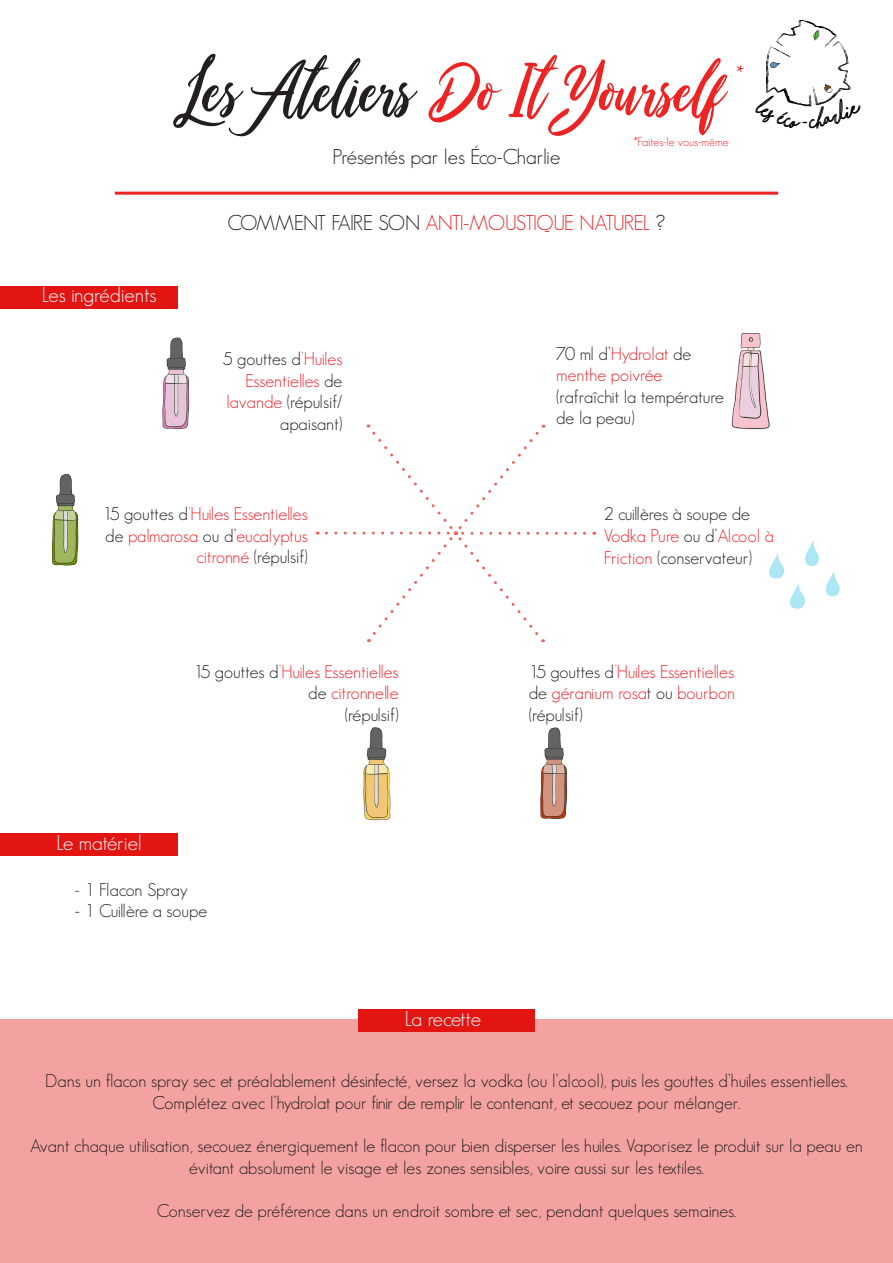
<style>
.page{position:relative;width:893px;height:1263px;background:#fff}
.page>*{position:absolute;margin:0;border:0;box-sizing:border-box;transform-origin:0 0}
.t1{font:60px "Wild Ones";color:#ee2323}
.t2{font:300 21px "Geosans";letter-spacing:-.05em;color:#ee2326}
.t3{font:300 21px "Geosans";color:#231f20}
.t4{font:300 21px "Geosans";color:#fff}
.t5{font:300 21px "Geosans";letter-spacing:-.04em;color:#fff}
.t6{font:21px "Minion Pro";color:#ee2326}
.t7{font:300 18px/21.6px "Geosans";color:#231f20}
.t8{font:300 18px/21.6px "Geosans";color:#ee2228}
.t9{font:300 18px/21.6px "Geosans";color:#ee2229;text-align:right}
.t10{font:300 12px "Geosans";color:#ee2326}
.s1{color:#231f20}
.s2{color:#ee6d67}
.s3{color:#ee2229}
.s4{color:#ee2228}
</style>
<div class="page">
<img style="left:769px;top:541px;width:71px;height:68px">
<div style="left:358px;top:1009px;width:177px;height:23px;background:#e31513"></div>
<div style="left:0;top:286px;width:177px;height:23px;background:#e31513"></div>
<hr style="left:115px;top:192px;width:663px;height:3px;background:#ee2326">
<div style="left:0;top:833px;width:177px;height:23px;background:#e31513"></div>
<div style="left:0;top:1019px;width:893px;height:244px;background:#f3a2a1"></div>
<img style="left:755px;top:21px;width:106px;height:108px">
<img style="left:731px;top:332px;width:39px;height:98px">
<img style="left:363px;top:727px;width:28px;height:94px">
<svg style="left:326px;top:424px;width:259px;height:218px"></svg>
<svg style="left:540px;top:727px;width:27px;height:92px"></svg>
<svg style="left:52px;top:474px;width:26px;height:91px"></svg>
<svg style="left:162px;top:338px;width:27px;height:91px"></svg>
<p class="t1" style="left:173px;top:55px;width:548px"><span class="s1">Les Ateliers</span> Do It Yourself</p>
<p class="t3" style="left:333px;top:145px;width:229px">Présentés par les Éco-Charlie</p>
<p class="t10" style="left:634px;top:135px;width:96px">*Faites-le vous-même</p>
<p class="t6" style="left:736px;top:59px;width:10px">*</p>
<p class="t2" style="left:228px;top:211px;width:439px"><span class="s1">COMMENT FAIRE SON</span> ANTI-MOUSTIQUE NATUREL <span class="s1">?</span></p>
<p class="t4" style="left:42px;top:283px;width:116px">Les ingrédients</p>
<p class="t7" style="left:223px;top:348px;width:121px;text-align:right">5 gouttes d<span class="s2">’</span><span class="s3">Huiles<br>Essentielles</span> de <span class="s4">lavande</span> (répulsif/ apaisant)</p>
<p class="t8" style="left:556px;top:343px;width:137px"><span class="s1">70 ml d’</span>Hydrolat <span class="s1">de </span>menthe poivrée</p>
<p class="t7" style="left:556px;top:386px;width:169px">(rafraîchit la température de la peau)</p>
<p class="t8" style="left:103px;top:503px;width:207px;text-align:right"><span class="s1">15 gouttes d</span><span class="s2">’</span><span class="s3">Huiles Essentielles </span><span class="s1">de</span> palmarosa <span class="s1">ou d’</span>eucalyptus citronné <span class="s1">(répulsif)</span></p>
<p class="t9" style="left:193px;top:661px;width:207px"><span class="s1">15 gouttes d</span><span class="s2">’</span>Huiles Essentielles <span class="s1">de</span> <span class="s4">citronnelle</span></p>
<p class="t7" style="left:345px;top:704px;width:55px">(répulsif)</p>
<p class="t4" style="left:56px;top:830px;width:87px">Le matériel</p>
<p class="t7" style="left:75px;top:878px;width:114px">- 1 Flacon Spray</p>
<p class="t7" style="left:75px;top:900px;width:134px">- 1 Cuillère a soupe</p>
<p class="t5" style="left:405px;top:1007px;width:78px">La recette</p>
<p class="t7" style="left:604px;top:503px;width:172px">2 cuillères à soupe de<br><span class="s4">Vodka Pure</span> ou d’<span class="s4">Alcool à<br>Friction</span> (conservateur)</p>
<p class="t8" style="left:529px;top:661px;width:208px"><span class="s1">15 gouttes d</span><span class="s2">’</span><span class="s3">Huiles Essentielles </span><span class="s1">de</span> géranium rosa<span class="s1">t ou</span> bourbon</p>
<p class="t7" style="left:529px;top:704px;width:55px">(répulsif)</p>
<p class="t7" style="left:45px;top:1070px;width:804px">Dans un flacon spray sec et préalablement désinfecté, versez la vodka (ou l’alcool), puis les gouttes d’huiles essentielles.</p>
<p class="t7" style="left:152px;top:1092px;width:589px">Complétez avec l’hydrolat pour finir de remplir le contenant, et secouez pour mélanger.</p>
<p class="t7" style="left:30px;top:1135px;width:834px;text-align:center">Avant chaque utilisation, secouez énergiquement le flacon pour bien disperser les huiles. Vaporisez le produit sur la peau en évitant absolument le visage et les zones sensibles, voire aussi sur les textiles.</p>
<p class="t7" style="left:157px;top:1200px;width:581px">Conservez de préférence dans un endroit sombre et sec, pendant quelques semaines.</p>
</div>
